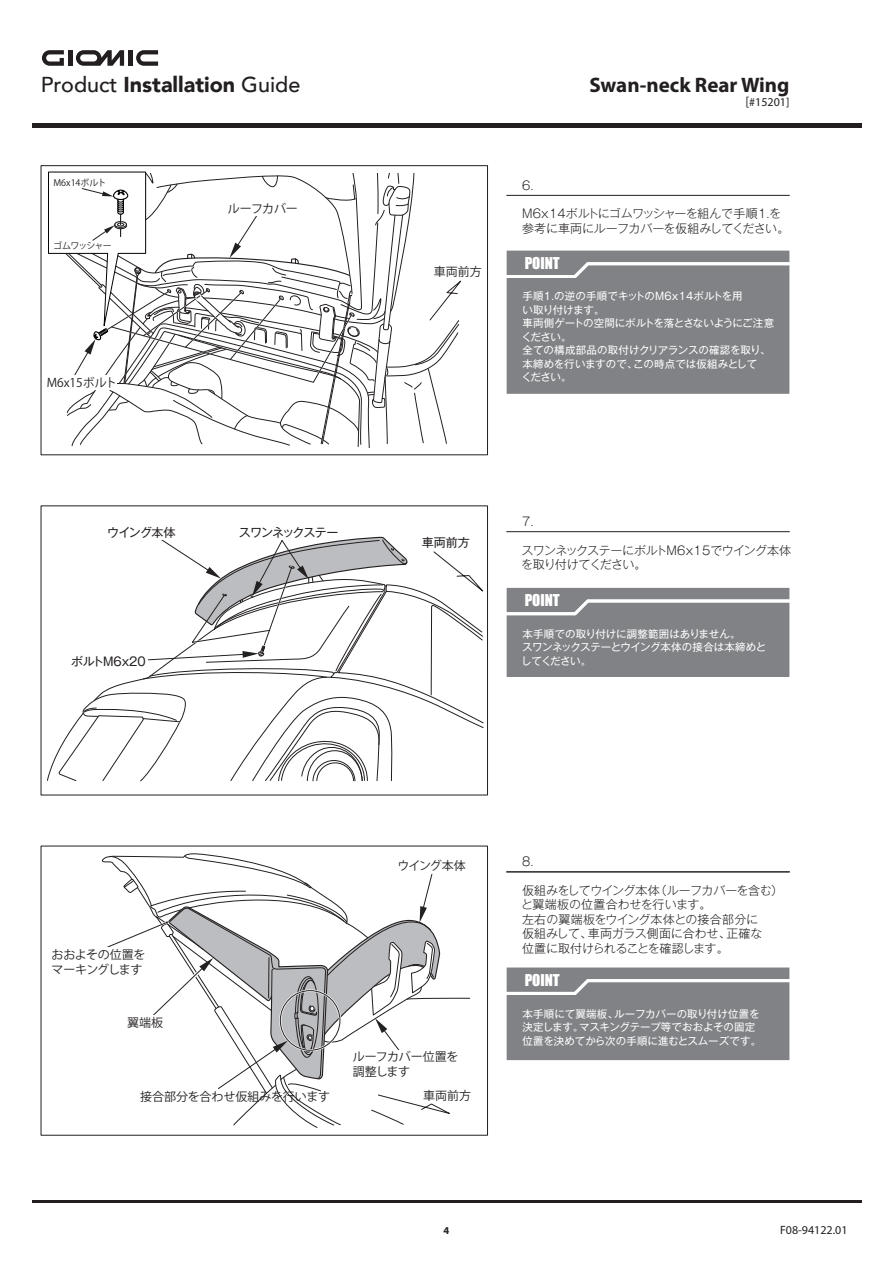
<style>
.page{position:relative;width:893px;height:1263px;background:#fff}
.page>*{position:absolute;margin:0;border:0;box-sizing:border-box;transform-origin:0 0}
.t1{font:500 21.6px "Avenir";color:#231f20}
.t2{font:700 21px "Myriad Pro";color:#231f20}
.t3{font:15px "Impact";color:#fff}
.t4{font:300 12px/14.4px "Gothic MB101 Pro";letter-spacing:-.025em;color:#231f20}
.t5{font:12px/14.4px "Koz Go Pro";letter-spacing:-.01em;color:#231f20}
.t6{font:12px "Myriad Pro";color:#231f20}
.t7{font:12px/14.4px "Koz Go Pro";letter-spacing:-.03em;color:#231f20}
.t8{font:12px "Gothic MB101 Pro";letter-spacing:-.035em;color:#231f20}
.t9{font:12px "Gothic MB101 Pro";letter-spacing:-.08em;color:#231f20}
.t10{font:12px "Gothic MB101 Pro";color:#231f20}
.t11{font:10.5px/13.5px "Gothic MB101 Pro";letter-spacing:-.005em;color:#fff}
.t12{font:700 10.5px "Myriad Pro";color:#231f20}
.t13{font:9px "Koz Go Pro";color:#231f20}
.t14{font:9px "Koz Go Pro";letter-spacing:-.095em;color:#231f20}
.s1{font-weight:900}
.s2{font-family:"Koz Go Pr 6 N"}
</style>
<div class="page">
<div style="left:32px;top:123px;width:829px;height:5px;background:#231f20"></div>
<hr style="left:32px;top:1200px;width:829px;height:2px;background:#231f20">
<div style="left:41px;top:165px;width:447px;height:290px;border:1px solid #231f20"></div>
<hr style="left:68px;top:50px;width:4px;height:16px;background:#231f20">
<div style="left:128px;top:50px;width:5px;height:16px;background:#231f20"></div>
<svg style="left:42px;top:50px;width:22px;height:16px"></svg>
<svg style="left:136px;top:50px;width:22px;height:16px"></svg>
<svg style="left:76px;top:50px;width:48px;height:16px"></svg>
<hr style="left:507px;top:871px;width:282px;height:1px;background:#231f20">
<div style="left:507px;top:588px;width:282px;height:89px;background:#808285"></div>
<div style="left:507px;top:251px;width:282px;height:143px;background:#808285"></div>
<hr style="left:507px;top:531px;width:282px;height:1px;background:#231f20">
<hr style="left:507px;top:195px;width:282px;height:1px;background:#231f20">
<svg style="left:47px;top:529px;width:441px;height:252px"></svg>
<div style="left:507px;top:967px;width:282px;height:93px;background:#808285"></div>
<svg style="left:102px;top:853px;width:368px;height:275px"></svg>
<svg style="left:48px;top:171px;width:413px;height:276px"></svg>
<h1 class="t1" style="left:41px;top:66px;width:261px">Product <span class="s1">Installation</span> Guide</h1>
<p class="t13" style="left:53px;top:177px;width:54px">M6x14ボルト</p>
<p class="t14" style="left:53px;top:239px;width:60px">ゴムワッシャー</p>
<p class="t5" style="left:47px;top:376px;width:72px">M6x15ボルト</p>
<p class="t5" style="left:228px;top:201px;width:71px">ルーフカバー</p>
<p class="t8" style="left:107px;top:522px;width:70px">ウイング本体</p>
<p class="t10" style="left:71px;top:651px;width:76px">ボルトM6x20</p>
<p class="t9" style="left:239px;top:522px;width:101px">スワンネックステー</p>
<p class="t5" style="left:434px;top:264px;width:49px">車両前方</p>
<h2 class="t2" style="left:589px;top:71px;width:202px">Swan-neck Rear Wing</h2>
<p class="t6" style="left:746px;top:95px;width:45px"><span class="s2">[</span>#15201]</p>
<p class="t4" style="left:522px;top:176px;width:13px">6.</p>
<p class="t4" style="left:522px;top:205px;width:269px">M6x14ボルトにゴムワッシャーを組んで手順1.を参考に車両にルーフカバーを仮組みしてください。</p>
<h3 class="t3" style="left:525px;top:251px;width:37px">POINT</h3>
<p class="t11" style="left:521px;top:288px;width:254px">手順1.の逆の手順でキットのM6x14ボルトを用<br>い取り付けます。<br>車両側ゲートの空間にボルトを落とさないようにご注意ください。<br>全ての構成部品の取付けクリアランスの確認を取り、本締めを行いますので、この時点では仮組みとして<br>ください。</p>
<p class="t8" style="left:422px;top:532px;width:49px">車両前方</p>
<p class="t4" style="left:522px;top:512px;width:13px">7.</p>
<p class="t4" style="left:521px;top:541px;width:272px">スワンネックステーにボルトM6x15でウイング本体を取り付けてください。</p>
<h3 class="t3" style="left:525px;top:588px;width:37px">POINT</h3>
<p class="t11" style="left:521px;top:625px;width:247px">本手順での取り付けに調整範囲はありません。<br>スワンネックステーとウイング本体の接合は本締めとしてください。</p>
<p class="t5" style="left:398px;top:859px;width:70px">ウイング本体</p>
<p class="t7" style="left:52px;top:948px;width:95px">おおよその位置をマーキングします</p>
<p class="t5" style="left:127px;top:1016px;width:37px">翼端板</p>
<p class="t5" style="left:140px;top:1089px;width:191px">接合部分を合わせ仮組みを行います</p>
<p class="t5" style="left:353px;top:1050px;width:107px">ルーフカバー位置を調整します</p>
<p class="t5" style="left:423px;top:1088px;width:49px">車両前方</p>
<p class="t4" style="left:522px;top:853px;width:13px">8.</p>
<p class="t4" style="left:521px;top:881px;width:264px">仮組みをしてウイング本体（ルーフカバーを含む）と翼端板の位置合わせを行います。<br>左右の翼端板をウイング本体との接合部分に<br>仮組みして、車両ガラス側面に合わせ、正確な<br>位置に取付けられることを確認します。</p>
<h3 class="t3" style="left:525px;top:968px;width:37px">POINT</h3>
<p class="t11" style="left:522px;top:1006px;width:240px">本手順にて翼端板、ルーフカバーの取り付け位置を決定します。マスキングテープ等でおおよその固定位置を決めてから次の手順に進むとスムーズです。</p>
<p class="t12" style="left:444px;top:1223px;width:7px">4</p>
<p class="t6" style="left:780px;top:1222px;width:69px">F08-94122.01</p>
</div>
